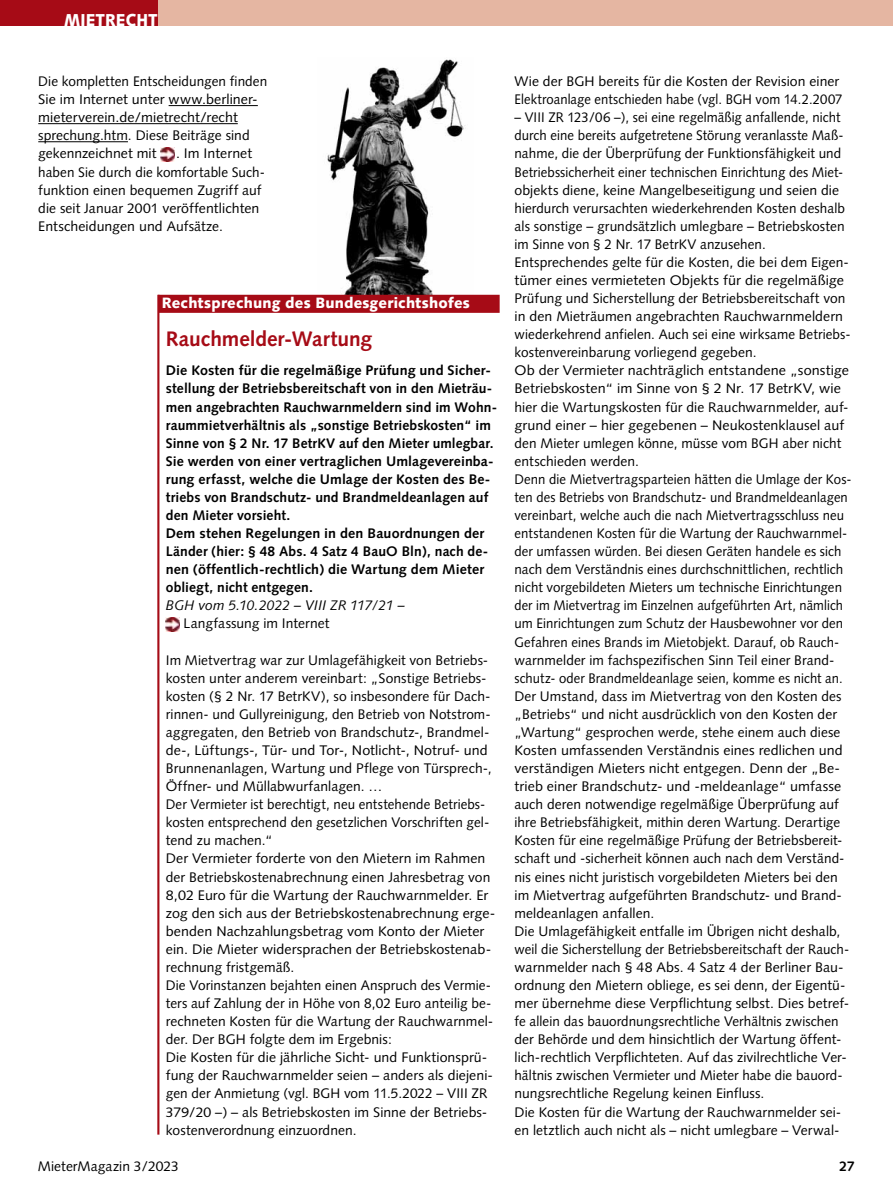
<style>
.page{position:relative;width:893px;height:1191px;background:#fff}
.page>*{position:absolute;margin:0;border:0;box-sizing:border-box;transform-origin:0 0}
.t1{font:700 21px "Syntax";letter-spacing:-.005em;color:#a60b16}
.t2{font:900 17.25px "Syntax";letter-spacing:.015em;color:#fff;scale:.9 1}
.t3{font:900 15px "Syntax";letter-spacing:.015em;color:#fff}
.t4{font:13.8px/18px "Syntax";letter-spacing:.005em;color:#000;scale:.95 1}
.t5{font:13.8px/18px "Syntax";letter-spacing:.005em;color:#000}
.t6{font:700 13.8px/18px "Syntax";letter-spacing:.01em;color:#000}
.t7{font:italic 13.8px "Syntax";letter-spacing:.005em;color:#000}
</style>
<div class="page">
<div style="left:0;top:0;width:893px;height:26px;background:#e5b6a2"></div>
<div style="left:0;top:0;width:157px;height:26px;background:#a60b16"></div>
<img style="left:318px;top:59px;width:155px;height:236px">
<hr style="left:157px;top:295px;width:2px;height:839px;background:#a60b16">
<div style="left:158px;top:295px;width:342px;height:18px;background:#a60b16"></div>
<hr style="left:169px;top:105px;width:89px;height:1px;background:#000">
<hr style="left:38px;top:123px;width:200px;height:1px;background:#000">
<hr style="left:38px;top:141px;width:90px;height:1px;background:#000">
<img style="left:160px;top:147px;width:14px;height:15px">
<img style="left:166px;top:617px;width:14px;height:14px">
<p class="t2" style="left:64px;top:9px;width:105px">MIETRECHT</p>
<p class="t5" style="left:38px;top:72px;width:231px">Die kompletten Entscheidungen finden Sie im Internet unter www.berliner&shy;mieterverein.de/mietrecht/recht sprechung.htm. Diese Beiträge sind gekennzeichnet mit</p>
<p class="t5" style="left:38px;top:145px;width:228px;text-indent:138px">. Im Internet haben Sie durch die komfortable Such&shy;funktion einen bequemen Zugriff auf die seit Januar 2001 veröffentlichten<br>Entscheidungen und Aufsätze.</p>
<p class="t3" style="left:162px;top:294px;width:310px">Rechtsprechung des Bundesgerichtshofes</p>
<h1 class="t1" style="left:166px;top:327px;width:208px">Rauchmelder-Wartung</h1>
<p class="t6" style="left:166px;top:362px;width:333px">Die Kosten für die regelmäßige Prüfung und Sicher&shy;stellung der Betriebsbereitschaft von in den Mieträu&shy;men angebrachten Rauchwarnmeldern sind im Wohn&shy;raummietverhältnis als „sonstige Betriebskosten“ im Sinne von § 2 Nr. 17 BetrKV auf den Mieter umlegbar.<br>Sie werden von einer vertraglichen Umlagevereinba&shy;rung erfasst, welche die Umlage der Kosten des Be&shy;triebs von Brandschutz- und Brandmeldeanlagen auf den Mieter vorsieht.<br>Dem stehen Regelungen in den Bauordnungen der Länder (hier: § 48 Abs. 4 Satz 4 BauO Bln), nach de&shy;nen (öffentlich-rechtlich) die Wartung dem Mieter obliegt, nicht entgegen.</p>
<p class="t7" style="left:166px;top:597px;width:240px">BGH vom 5.10.2022 – VIII ZR 117/21 –</p>
<p class="t5" style="left:183px;top:615px;width:147px">Langfassung im Internet</p>
<p class="t5" style="left:166px;top:651px;width:331px">Im Mietvertrag war zur Umlagefähigkeit von Betriebs&shy;kosten unter anderem vereinbart: „Sonstige Betriebs&shy;kosten (§ 2 Nr. 17 BetrKV), so insbesondere für Dach&shy;rinnen- und Gullyreinigung, den Betrieb von Notstrom&shy;aggregaten, den Betrieb von Brandschutz-, Brandmel&shy;de-, Lüftungs-, Tür- und Tor-, Notlicht-, Notruf- und Brunnenanlagen, Wartung und Pflege von Türsprech-, Öffner- und Müllabwurfanlagen. …<br>Der Vermieter ist berechtigt, neu entstehende Betriebs&shy;kosten entsprechend den gesetzlichen Vorschriften gel&shy;tend zu machen.“<br>Der Vermieter forderte von den Mietern im Rahmen der Betriebskostenabrechnung einen Jahresbetrag von 8,02 Euro für die Wartung der Rauchwarnmelder. Er zog den sich aus der Betriebskostenabrechnung erge&shy;benden Nachzahlungsbetrag vom Konto der Mieter ein. Die Mieter widersprachen der Betriebskostenab&shy;rechnung fristgemäß.<br>Die Vorinstanzen bejahten einen Anspruch des Vermie&shy;ters auf Zahlung der in Höhe von 8,02 Euro anteilig be&shy;rechneten Kosten für die Wartung der Rauchwarnmel&shy;der. Der BGH folgte dem im Ergebnis:<br>Die Kosten für die jährliche Sicht- und Funktionsprü&shy;fung der Rauchwarnmelder seien – anders als diejeni&shy;gen der Anmietung (vgl. BGH vom 11.5.2022 – VIII ZR 379/20 –) – als Betriebskosten im Sinne der Betriebs&shy;kostenverordnung einzuordnen.</p>
<p class="t5" style="left:38px;top:1157px;width:143px">MieterMagazin 3/2023</p>
<p class="t5" style="left:514px;top:72px;width:329px">Wie der BGH bereits für die Kosten der Revision einer<br>Elektroanlage entschieden habe (vgl. BGH vom 14.2.2007</p>
<p class="t4" style="left:514px;top:109px;width:356px">– VIII ZR 123/06 –), sei eine regelmäßig anfallende, nicht durch eine bereits aufgetretene Störung veranlasste Maß&shy;nahme, die der Überprüfung der Funktionsfähigkeit und Betriebssicherheit einer technischen Einrichtung des Miet&shy;objekts diene, keine Mangelbeseitigung und seien die hierdurch verursachten wiederkehrenden Kosten deshalb als sonstige – grundsätzlich umlegbare – Betriebskosten im Sinne von § 2 Nr. 17 BetrKV anzusehen.<br>Entsprechendes gelte für die Kosten, die bei dem Eigen&shy;tümer eines vermieteten Objekts für die regelmäßige Prüfung und Sicherstellung der Betriebsbereitschaft von in den Mieträumen angebrachten Rauchwarnmeldern wiederkehrend anfielen. Auch sei eine wirksame Betriebs&shy;kostenvereinbarung vorliegend gegeben.<br>Ob der Vermieter nachträglich entstandene „sonstige Betriebskosten“ im Sinne von § 2 Nr. 17 BetrKV, wie hier die Wartungskosten für die Rauchwarnmelder, auf&shy;grund einer – hier gegebenen – Neukostenklausel auf den Mieter umlegen könne, müsse vom BGH aber nicht entschieden werden.<br>Denn die Mietvertragsparteien hätten die Umlage der Kos&shy;ten des Betriebs von Brandschutz- und Brandmeldeanlagen vereinbart, welche auch die nach Mietvertragsschluss neu entstandenen Kosten für die Wartung der Rauchwarnmel&shy;der umfassen würden. Bei diesen Geräten handele es sich nach dem Verständnis eines durchschnittlichen, rechtlich nicht vorgebildeten Mieters um technische Einrichtungen der im Mietvertrag im Einzelnen aufgeführten Art, nämlich um Einrichtungen zum Schutz der Hausbewohner vor den Gefahren eines Brands im Mietobjekt. Darauf, ob Rauch&shy;warnmelder im fachspezifischen Sinn Teil einer Brand&shy;schutz- oder Brandmeldeanlage seien, komme es nicht an.<br>Der Umstand, dass im Mietvertrag von den Kosten des „Betriebs“ und nicht ausdrücklich von den Kosten der „Wartung“ gesprochen werde, stehe einem auch diese Kosten umfassenden Verständnis eines redlichen und verständigen Mieters nicht entgegen. Denn der „Be&shy;trieb einer Brandschutz- und -meldeanlage“ umfasse auch deren notwendige regelmäßige Überprüfung auf ihre Betriebsfähigkeit, mithin deren Wartung. Derartige Kosten für eine regelmäßige Prüfung der Betriebsbereit&shy;schaft und -sicherheit können auch nach dem Verständ&shy;nis eines nicht juristisch vorgebildeten Mieters bei den im Mietvertrag aufgeführten Brandschutz- und Brand&shy;meldeanlagen anfallen.<br>Die Umlagefähigkeit entfalle im Übrigen nicht deshalb, weil die Sicherstellung der Betriebsbereitschaft der Rauch - warnmelder nach § 48 Abs. 4 Satz 4 der Berliner Bau&shy;ordnung den Mietern obliege, es sei denn, der Eigentü&shy;mer übernehme diese Verpflichtung selbst. Dies betref - fe allein das bauordnungsrechtliche Verhältnis zwischen der Behörde und dem hinsichtlich der Wartung öffent&shy;lich-rechtlich Verpflichteten. Auf das zivilrechtliche Ver&shy;hältnis zwischen Vermieter und Mieter habe die bauord&shy;nungsrechtliche Regelung keinen Einfluss.<br>Die Kosten für die Wartung der Rauchwarnmelder sei&shy;en letztlich auch nicht als – nicht umlegbare – Verwal-</p>
<p class="t6" style="left:839px;top:1157px;width:17px">27</p>
</div>
